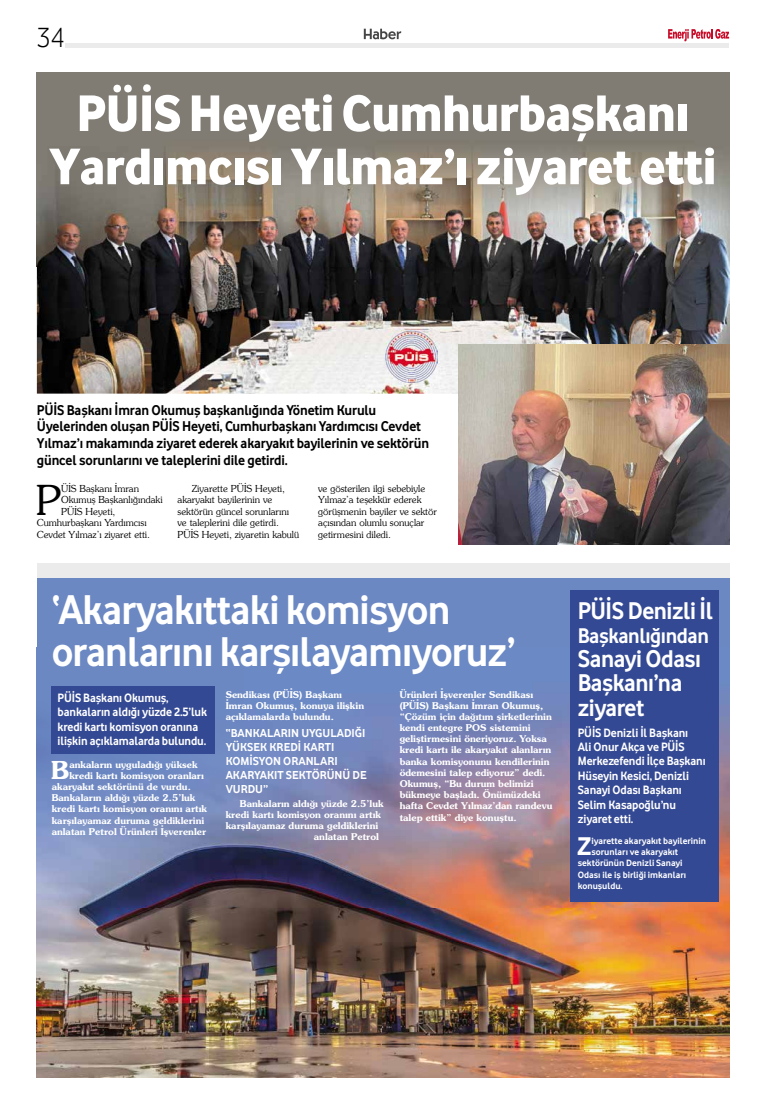
<style>
.page{position:relative;width:766px;height:1106px;background:#fff}
.page>*{position:absolute;margin:0;border:0;box-sizing:border-box;transform-origin:0 0}
.t1{font:53.2px/53.2px "Vodafone Ex B";letter-spacing:-.01em;color:#fff;text-align:center;scale:.95 1}
.t2{font:700 43.2px/42.1px "Vodafone Rg";letter-spacing:-.02em;color:#fff;scale:.95 1}
.t3{font:41.1px "Southern Plain";color:#000}
.t4{font:29.1px "Vodafone Lt";color:#000;scale:.95 1}
.t5{font:700 26.6px "Vodafone Rg";color:#fff}
.t6{font:700 25.1px/24.2px "Vodafone Rg";letter-spacing:-.02em;color:#fff;scale:.95 1}
.t7{font:700 24.5px "Southern";color:#fff}
.t8{font:700 22px "Vodafone Rg";letter-spacing:-.02em;color:#fff;scale:.95 1}
.t9{font:700 14.7px/16.8px "Vodafone Rg";letter-spacing:-.01em;color:#000;scale:.95 1}
.t10{font:700 12.6px/14.4px "Vodafone Rg";letter-spacing:-.01em;color:#fff;scale:.95 1}
.t11{font:700 12px/14px "Vodafone Rg";color:#fff}
.t12{font:9.6px/11.5px "Southern Plain";color:#000}
.t13{font:700 9.5px "Vodafone Rg";color:#fff}
.t14{font:700 9.3px/11.2px "Southern";color:#fff}
</style>
<div class="page">
<div style="left:37px;top:577px;width:692px;height:364px;background:#6c88c3"></div>
<div style="left:37px;top:563px;width:692px;height:14px;background:#ebebeb"></div>
<svg style="left:668px;top:29px;width:61px;height:12px"></svg>
<hr style="left:66px;top:44px;width:663px;height:4px;background:#ebebeb">
<svg style="left:364px;top:29px;width:37px;height:10px"></svg>
<img style="left:37px;top:72px;width:692px;height:321px">
<img style="left:458px;top:345px;width:271px;height:199px">
<img style="left:37px;top:647px;width:692px;height:430px">
<div style="left:570px;top:590px;width:148px;height:311px;background:#344993"></div>
<div style="left:51px;top:686px;width:163px;height:67px;background:#344993"></div>
<img style="left:385px;top:330px;width:52px;height:53px">
<h3 class="t4" style="left:37px;top:21px;width:31px">34</h3>
<h1 class="t1" style="left:49px;top:85px;width:703px">PÜİS Heyeti Cumhurbaşkanı<br>Yardımcısı Yılmaz’ı ziyaret etti</h1>
<p class="t9" style="left:37px;top:401px;width:414px">PÜİS Başkanı İmran Okumuş başkanlığında Yönetim Kurulu Üyelerinden oluşan PÜİS Heyeti, Cumhurbaşkanı Yardımcısı Cevdet Yılmaz’ı makamında ziyaret ederek akaryakıt bayilerinin ve sektörün güncel sorunlarını ve taleplerini dile getirdi.</p>
<h3 class="t3" style="left:36px;top:474px;width:27px">P</h3>
<p class="t12" style="left:61px;top:482px;width:79px">ÜİS Başkanı İmran</p>
<p class="t12" style="left:61px;top:493px;width:103px">Okumuş Başkanlığındaki</p>
<p class="t12" style="left:61px;top:505px;width:56px">PÜİS Heyeti,</p>
<p class="t12" style="left:37px;top:516px;width:111px">Cumhurbaşkanı Yardımcısı</p>
<p class="t12" style="left:37px;top:528px;width:115px">Cevdet Yılmaz’ı ziyaret etti.</p>
<p class="t12" style="left:177px;top:482px;width:123px;text-indent:14px">Ziyarette PÜİS Heyeti, akaryakıt bayilerinin ve sektörün güncel sorunlarını ve taleplerini dile getirdi.<br>PÜİS Heyeti, ziyaretin kabulü</p>
<p class="t12" style="left:318px;top:482px;width:120px">ve gösterilen ilgi sebebiyle<br>Yılmaz’a teşekkür ederek görüşmenin bayiler ve sektör açısından olumlu sonuçlar getirmesini diledi.</p>
<h2 class="t2" style="left:52px;top:587px;width:490px">‘Akaryakıttaki komisyon oranlarını karşılayamıyoruz’</h2>
<h3 class="t6" style="left:577px;top:597px;width:144px">PÜİS Denizli İl</h3>
<h3 class="t8" style="left:577px;top:622px;width:140px">Başkanlığından</h3>
<h3 class="t6" style="left:577px;top:646px;width:131px">Sanayi Odası<br>Başkanı’na ziyaret</h3>
<h3 class="t10" style="left:577px;top:725px;width:136px">PÜİS Denizli İl Başkanı<br>Ali Onur Akça ve PÜİS<br>Merkezefendi İlçe Başkanı<br>Hüseyin Kesici, Denizli<br>Sanayi Odası Başkanı<br>Selim Kasapoğlu’nu ziyaret etti.</h3>
<h3 class="t5" style="left:577px;top:830px;width:16px">Z</h3>
<p class="t13" style="left:591px;top:835px;width:116px">iyarette akaryakıt bayilerinin</p>
<p class="t14" style="left:225px;top:688px;width:140px">Sendikası (PÜİS) Başkanı<br>İmran Okumuş, konuya ilişkin açıklamalarda bulundu.</p>
<p class="t11" style="left:226px;top:725px;width:143px">“BANKALARIN UYGULADIĞI<br>YÜKSEK KREDİ KARTI<br>KOMİSYON ORANLARI<br>AKARYAKIT SEKTÖRÜNÜ DE<br>VURDU”</p>
<p class="t14" style="left:240px;top:797px;width:145px">Bankaların aldığı yüzde 2.5’luk</p>
<p class="t14" style="left:226px;top:808px;width:157px">kredi kartı komisyon oranını artık</p>
<p class="t14" style="left:226px;top:820px;width:154px">karşılayamaz duruma geldiklerini</p>
<p class="t14" style="left:314px;top:831px;width:67px">anlatan Petrol</p>
<p class="t14" style="left:399px;top:688px;width:154px">Ürünleri İşverenler Sendikası (PÜİS) Başkanı İmran Okumuş, “Çözüm için dağıtım şirketlerinin kendi entegre POS sistemini geliştirmesini öneriyoruz. Yoksa kredi kartı ile akaryakıt alanların banka komisyonunu kendilerinin ödemesini talep ediyoruz” dedi.<br>Okumuş, “Bu durum belimizi bükmeye başladı. Önümüzdeki hafta Cevdet Yılmaz’dan randevu talep ettik” diye konuştu.</p>
<h3 class="t10" style="left:58px;top:690px;width:159px">PÜİS Başkanı Okumuş, bankaların aldığı yüzde 2.5’luk kredi kartı komisyon oranına ilişkin açıklamalarda bulundu.</h3>
<h3 class="t7" style="left:51px;top:753px;width:20px">B</h3>
<p class="t14" style="left:69px;top:758px;width:130px">ankaların uyguladığı yüksek</p>
<p class="t14" style="left:69px;top:769px;width:136px">kredi kartı komisyon oranları</p>
<p class="t14" style="left:52px;top:781px;width:141px">akaryakıt sektörünü de vurdu.</p>
<p class="t14" style="left:52px;top:792px;width:145px">Bankaların aldığı yüzde 2.5’luk</p>
<p class="t14" style="left:52px;top:803px;width:157px">kredi kartı komisyon oranını artık</p>
<p class="t14" style="left:52px;top:814px;width:154px">karşılayamaz duruma geldiklerini</p>
<p class="t14" style="left:52px;top:825px;width:156px">anlatan Petrol Ürünleri İşverenler</p>
<p class="t13" style="left:591px;top:846px;width:88px">sorunları ve akaryakıt</p>
<p class="t13" style="left:577px;top:857px;width:106px">sektörünün Denizli Sanayi</p>
<p class="t13" style="left:577px;top:869px;width:110px">Odası ile iş birliği imkanları</p>
<p class="t13" style="left:577px;top:880px;width:46px">konuşuldu.</p>
</div>
